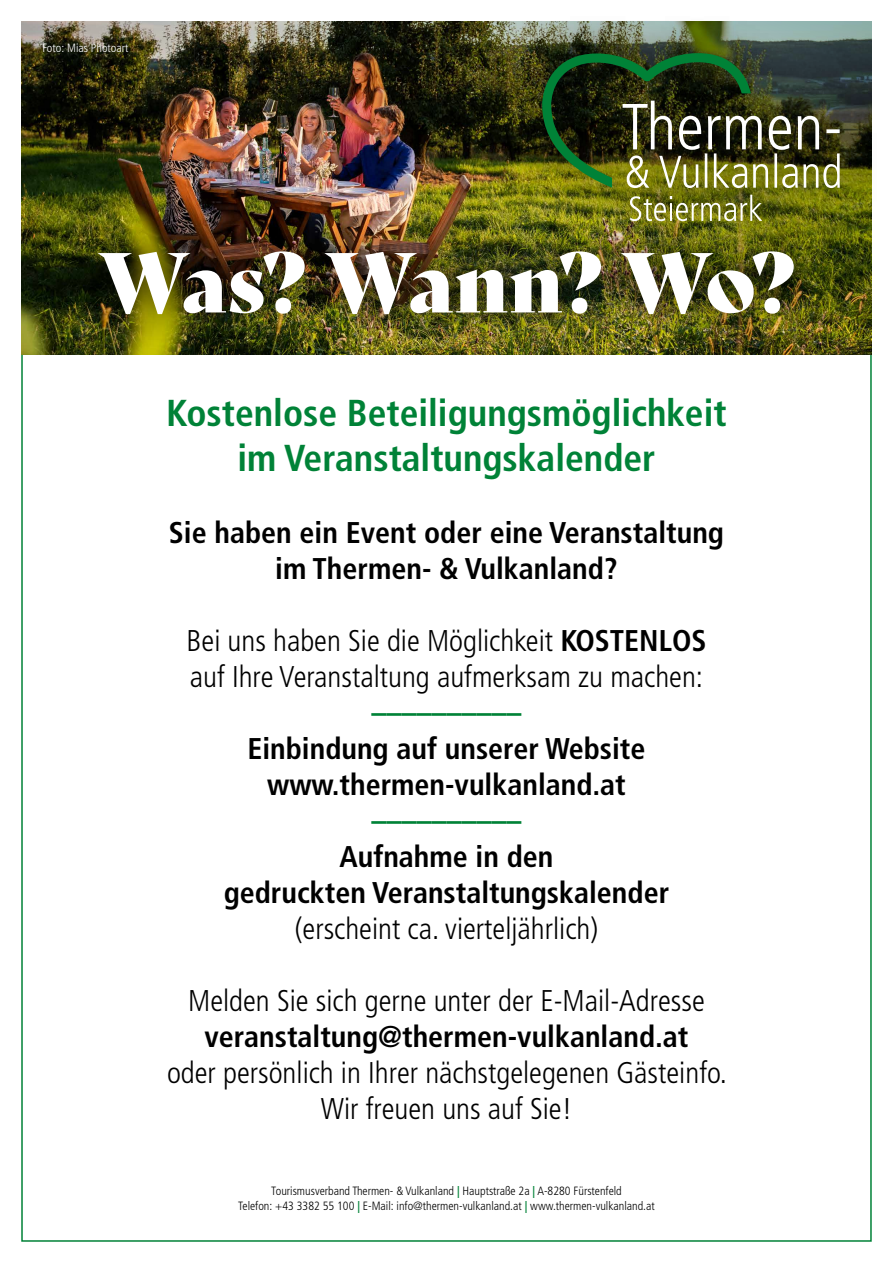
<style>
.page{position:relative;width:893px;height:1263px;background:#fff}
.page>*{position:absolute;margin:0;border:0;box-sizing:border-box;transform-origin:0 0}
.t1{font:82.5px "Bely Display";letter-spacing:-.05em;color:#fff}
.t2{font:700 condensed 37.5px/45px "Frutiger LT Pro";color:#008237;text-align:center}
.t3{font:300 condensed 30px/36px "Frutiger LT Pro";color:#000}
.t4{font:700 condensed 30px/36px "Frutiger LT Pro";color:#000;text-align:center}
.t5{font:700 condensed 30px "Frutiger LT Pro";color:#008237}
.t6{font:300 condensed 12px/14.4px "Frutiger LT Pro";color:#000;text-align:center}
.t7{font:300 condensed 12px "Frutiger LT Pro";color:#fff}
.s1{font-weight:700}
.s2{font-weight:700;color:#008237}
</style>
<div class="page">
<img style="left:21px;top:21px;width:851px;height:334px">
<img style="left:504px;top:21px;width:368px;height:238px">
<svg style="left:630px;top:195px;width:132px;height:19px;background:#82843f"></svg>
<img style="left:542px;top:53px;width:298px;height:135px">
<img style="left:66px;top:214px;width:765px;height:138px">
<p class="t7" style="left:43px;top:40px;width:88px">Foto: Mias Photoart</p>
<h1 class="t1" style="left:98px;top:216px;width:699px">Was? Wann? Wo?</h1>
<p class="t2" style="left:166px;top:390px;width:562px">Kostenlose Beteiligungsmöglichkeit im Veranstaltungskalender</p>
<p class="t4" style="left:169px;top:514px;width:557px">Sie haben ein Event oder eine Veranstaltung im Thermen- &amp; Vulkanland?</p>
<p class="t3" style="left:187px;top:623px;width:521px">Bei uns haben Sie die Möglichkeit <span class="s1">KOSTENLOS </span>auf Ihre Veranstaltung aufmerksam zu machen:</p>
<p class="t5" style="left:371px;top:694px;width:151px">––––––––––</p>
<p class="t4" style="left:247px;top:730px;width:400px">Einbindung auf unserer Website www.thermen-vulkanland.at</p>
<p class="t5" style="left:371px;top:802px;width:151px">––––––––––</p>
<p class="t4" style="left:224px;top:838px;width:447px">Aufnahme in den<br>gedruckten Veranstaltungskalender</p>
<p class="t3" style="left:295px;top:911px;width:305px">(erscheint ca. vierteljährlich)</p>
<p class="t3" style="left:188px;top:983px;width:518px">Melden Sie sich gerne unter der E-Mail-Adresse</p>
<p class="t4" style="left:205px;top:1018px;width:485px">veranstaltung@thermen-vulkanland.at</p>
<p class="t3" style="left:167px;top:1055px;width:562px;text-align:center">oder persönlich in Ihrer nächstgelegenen Gästeinfo.<br>Wir freuen uns auf Sie!</p>
<p class="t6" style="left:238px;top:1184px;width:418px">Tourismusverband Thermen- &amp; Vulkanland <span class="s2">|</span> Hauptstraße 2a <span class="s2">|</span> A-8280 Fürstenfeld<br>Telefon: +43 3382 55 100 <span class="s2">|</span> E-Mail: info@thermen-vulkanland.at <span class="s2">|</span> www.thermen-vulkanland.at</p>
</div>
